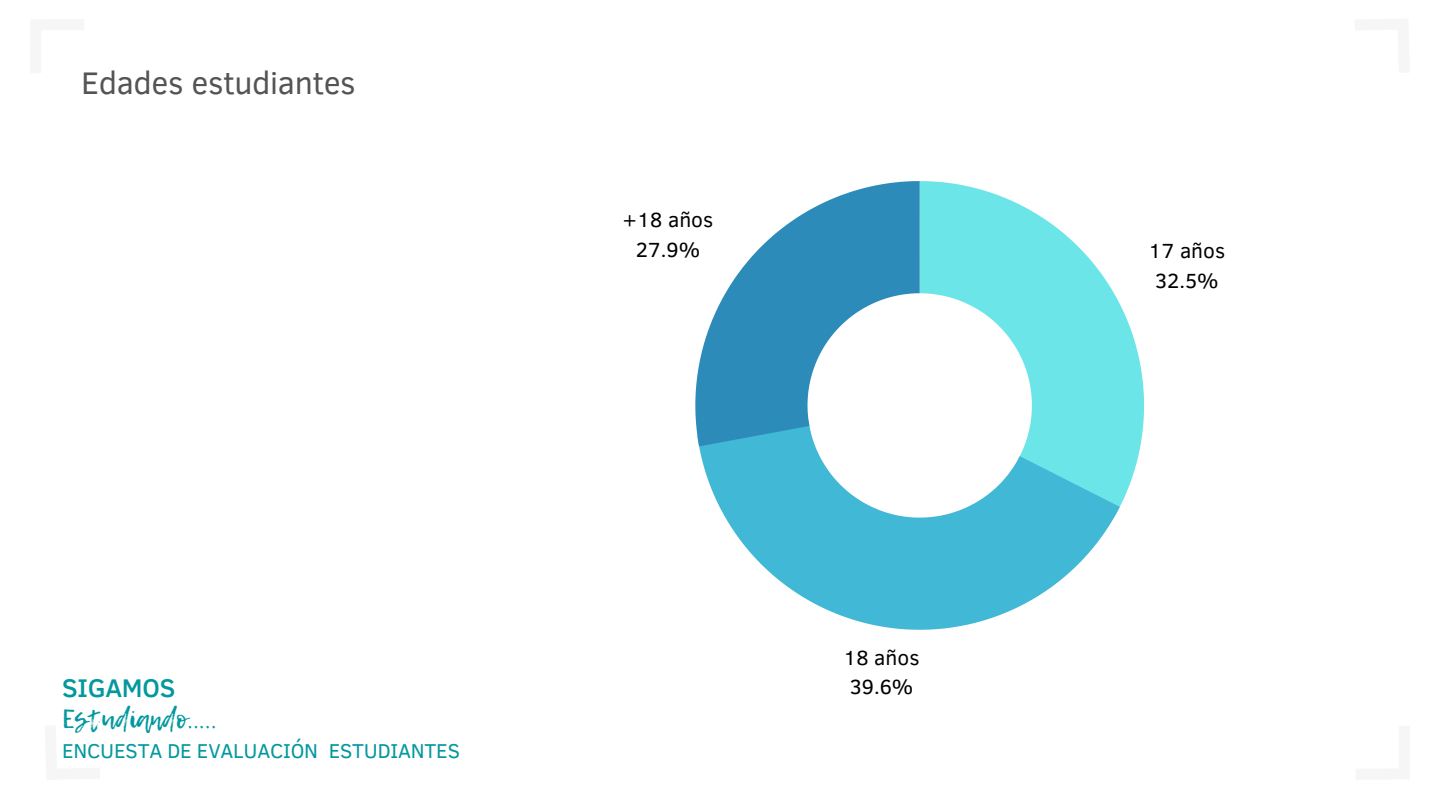
<style>
.page{position:relative;width:1440px;height:810px;background:#fff}
.page>*{position:absolute;margin:0;border:0;box-sizing:border-box;transform-origin:0 0}
.t1{font:32px "Clear Sans";letter-spacing:-.01em;color:#545454}
.t2{font:26.2px "Lemon Tuesday";letter-spacing:-.01em;color:#03989e}
.t3{font:500 26.2px "Clear Sans";letter-spacing:-.01em;color:#03989e}
.t4{font:21px/29.4px "Clear Sans";color:#000;text-align:center}
.t5{font:20.6px "Clear Sans";letter-spacing:-.01em;color:#03989e}
</style>
<div class="page">
<svg style="left:920px;top:181px;width:224px;height:325px;fill:#6ce5e8"></svg>
<svg style="left:699px;top:420px;width:421px;height:210px;fill:#41b8d5"></svg>
<svg style="left:695px;top:181px;width:225px;height:265px;fill:#2d8bba"></svg>
<svg style="left:920px;top:181px;width:1px;height:112px"></svg>
<h1 class="t1" style="left:81px;top:59px;width:276px">Edades estudiantes</h1>
<p class="t3" style="left:62px;top:669px;width:115px">SIGAMOS</p>
<p class="t2" style="left:62px;top:700px;width:157px">Estudiando.....</p>
<p class="t5" style="left:62px;top:736px;width:399px">ENCUESTA DE EVALUACIÓN ESTUDIANTES</p>
<p class="t4" style="left:623px;top:204px;width:92px">+18 años<br>27.9%</p>
<p class="t4" style="left:843px;top:641px;width:77px;text-align:left">18 años<br>39.6%</p>
<p class="t4" style="left:1148px;top:235px;width:78px">17 años<br>32.5%</p>
</div>
